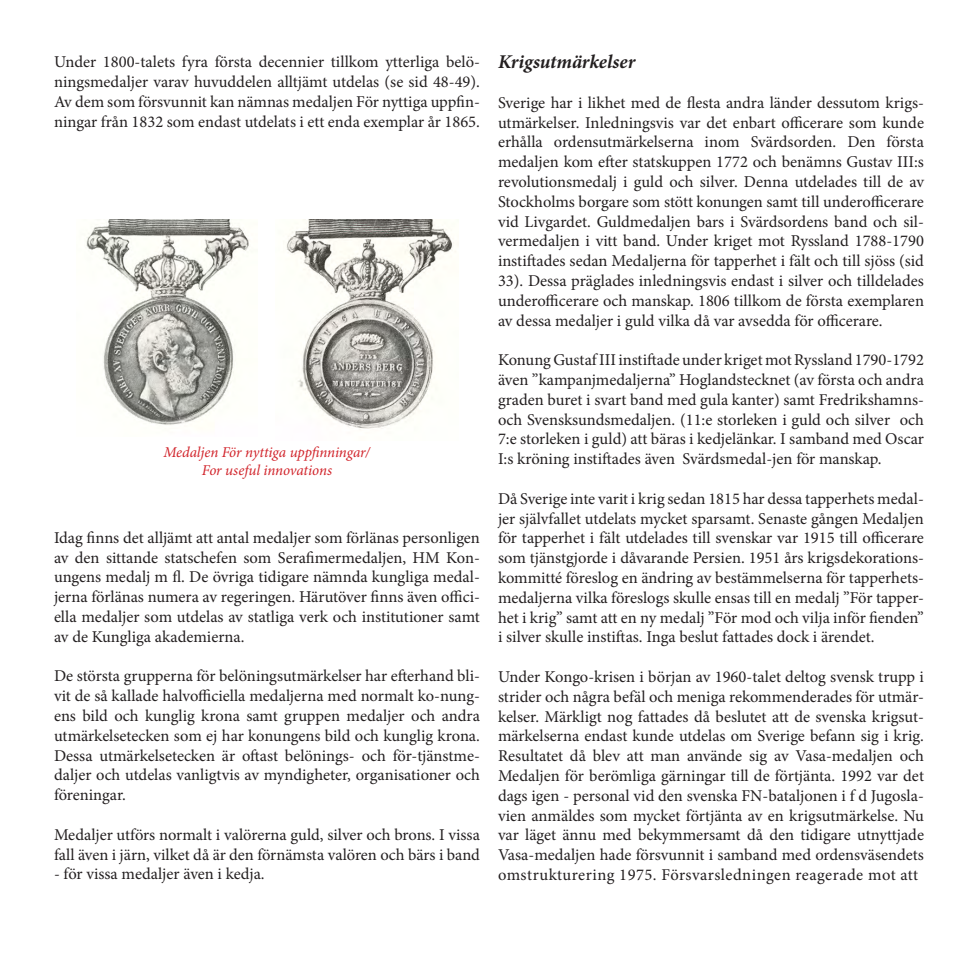
<style>
.page{position:relative;width:978px;height:978px;background:#fff}
.page>*{position:absolute;margin:0;border:0;box-sizing:border-box;transform-origin:0 0}
.t1{font:italic 700 19.5px "Minion Pro";letter-spacing:-.005em;color:#231f20}
.t2{font:16.5px/19.8px "Minion Pro";color:#231f20;text-align:justify}
.t3{font:italic 15px "Minion Pro";letter-spacing:-.01em;color:#d1232a}
</style>
<div class="page">
<img style="left:86px;top:220px;width:163px;height:205px">
<img style="left:286px;top:220px;width:173px;height:210px">
<p class="t2" style="left:54px;top:52px;width:428px">Under 1800-talets fyra första decennier tillkom ytterliga belö&shy;ningsmedaljer varav huvuddelen alltjämt utdelas (se sid 48-49).<br>Av dem som försvunnit kan nämnas medaljen För nyttiga uppfin&shy;ningar från 1832 som endast utdelats i ett enda exemplar år 1865.</p>
<p class="t1" style="left:498px;top:48px;width:139px">Krigsutmärkelser</p>
<p class="t2" style="left:498px;top:93px;width:428px">Sverige har i likhet med de flesta andra länder dessutom krigs&shy;utmärkelser. Inledningsvis var det enbart officerare som kunde erhålla ordensutmärkelserna inom Svärdsorden. Den första medaljen kom efter statskuppen 1772 och benämns Gustav III:s revolutionsmedalj i guld och silver. Denna utdelades till de av Stockholms borgare som stött konungen samt till underofficerare vid Livgardet. Guldmedaljen bars i Svärdsordens band och sil&shy;vermedaljen i vitt band. Under kriget mot Ryssland 1788-1790 instiftades sedan Medaljerna för tapperhet i fält och till sjöss (sid 33). Dessa präglades inledningsvis endast i silver och tilldelades underofficerare och manskap. 1806 tillkom de första exemplaren av dessa medaljer i guld vilka då var avsedda för officerare.</p>
<p class="t2" style="left:498px;top:350px;width:427px">Konung Gustaf III instiftade under kriget mot Ryssland 1790-1792 även ”kampanjmedaljerna” Hoglandstecknet (av första och andra graden buret i svart band med gula kanter) samt Fredrikshamns&shy;och Svensksundsmedaljen. (11:e storleken i guld och silver och 7:e storleken i guld) att bäras i kedjelänkar. I samband med Oscar I:s kröning instiftades även Svärdsmedal-jen för manskap.</p>
<p class="t2" style="left:498px;top:489px;width:427px">Då Sverige inte varit i krig sedan 1815 har dessa tapperhets medal&shy;jer självfallet utdelats mycket sparsamt. Senaste gången Medaljen för tapperhet i fält utdelades till svenskar var 1915 till officerare som tjänstgjorde i dåvarande Persien. 1951 års krigsdekorations&shy;kommitté föreslog en ändring av bestämmelserna för tapperhets&shy;medaljerna vilka föreslogs skulle ensas till en medalj ”För tapper&shy;het i krig” samt att en ny medalj ”För mod och vilja inför fienden” i silver skulle instiftas. Inga beslut fattades dock i ärendet.</p>
<p class="t2" style="left:498px;top:667px;width:428px">Under Kongo-krisen i början av 1960-talet deltog svensk trupp i strider och några befäl och meniga rekommenderades för utmär&shy;kelser. Märkligt nog fattades då beslutet att de svenska krigsut&shy;märkelserna endast kunde utdelas om Sverige befann sig i krig.<br>Resultatet då blev att man använde sig av Vasa-medaljen och Medaljen för berömliga gärningar till de förtjänta. 1992 var det dags igen - personal vid den svenska FN-bataljonen i f d Jugosla&shy;vien anmäldes som mycket förtjänta av en krigsutmärkelse. Nu var läget ännu med bekymmersamt då den tidigare utnyttjade Vasa-medaljen hade försvunnit i samband med ordensväsendets omstrukturering 1975. Försvarsledningen reagerade mot att</p>
<p class="t3" style="left:164px;top:442px;width:208px">Medaljen För nyttiga uppfinningar/</p>
<p class="t3" style="left:202px;top:460px;width:132px">For useful innovations</p>
<p class="t2" style="left:54px;top:528px;width:427px">Idag finns det alljämt att antal medaljer som förlänas personligen av den sittande statschefen som Serafimermedaljen, HM Kon&shy;ungens medalj m fl. De övriga tidigare nämnda kungliga medal&shy;jerna förlänas numera av regeringen. Härutöver finns även offici&shy;ella medaljer som utdelas av statliga verk och institutioner samt av de Kungliga akademierna.</p>
<p class="t2" style="left:54px;top:666px;width:427px">De största grupperna för belöningsutmärkelser har efterhand bli&shy;vit de så kallade halvofficiella medaljerna med normalt ko-nung&shy;ens bild och kunglig krona samt gruppen medaljer och andra utmärkelsetecken som ej har konungens bild och kunglig krona.<br>Dessa utmärkelsetecken är oftast belönings- och för-tjänstme&shy;daljer och utdelas vanligtvis av myndigheter, organisationer och föreningar.</p>
<p class="t2" style="left:54px;top:825px;width:428px">Medaljer utförs normalt i valörerna guld, silver och brons. I vissa fall även i järn, vilket då är den förnämsta valören och bärs i band</p>
<p class="t2" style="left:54px;top:864px;width:212px">- för vissa medaljer även i kedja.</p>
</div>
